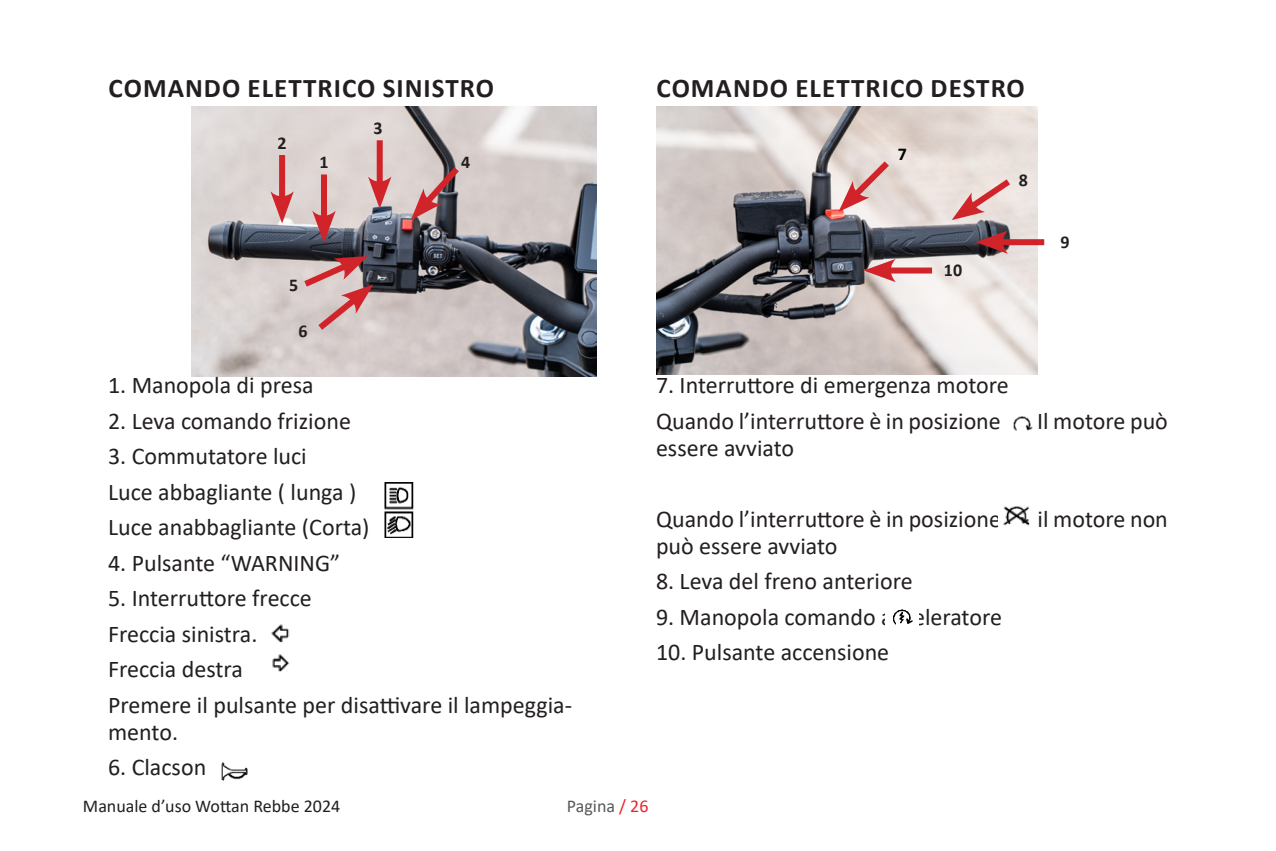
<style>
.page{position:relative;width:1276px;height:851px;background:#fff}
.page>*{position:absolute;margin:0;border:0;box-sizing:border-box;transform-origin:0 0}
.t1{font:700 27px "Calibri";letter-spacing:.04em;color:#231f20}
.Estilo_de_párrafo_1{font:24px/27px "Calibri";color:#231f20}
.t2{font:18px "Calibri";color:#231f20}
.Estilo_de_párrafo_1-2{font:700 18px "Calibri";color:#231f20}
.t3{font:18px "Calibri";color:#57585a}
.Estilo_de_párrafo_1-3{font:700 18px "Calibri";color:#000}
.s1{color:#ee2327}
</style>
<div class="page">
<img style="left:656px;top:107px;width:381px;height:268px">
<img style="left:192px;top:107px;width:404px;height:270px">
<div style="left:321px;top:174px;width:6px;height:48px;background:#d1232a"></div>
<svg style="left:312px;top:211px;width:24px;height:32px"></svg>
<div style="left:279px;top:155px;width:6px;height:48px;background:#d1232a"></div>
<svg style="left:270px;top:191px;width:24px;height:32px"></svg>
<div style="left:377px;top:140px;width:6px;height:48px;background:#d1232a"></div>
<svg style="left:368px;top:176px;width:23px;height:33px"></svg>
<svg style="left:411px;top:161px;width:54px;height:59px;background:#ad8a8c"></svg>
<svg style="left:951px;top:173px;width:65px;height:47px;background:#e5bfbc"></svg>
<div style="left:884px;top:267px;width:48px;height:6px;background:#d1232a"></div>
<svg style="left:863px;top:259px;width:33px;height:23px"></svg>
<div style="left:996px;top:239px;width:48px;height:6px;background:#d1232a"></div>
<svg style="left:976px;top:230px;width:32px;height:24px"></svg>
<svg style="left:838px;top:155px;width:57px;height:57px;background:#e2bcb9"></svg>
<svg style="left:298px;top:256px;width:75px;height:80px;background:#c6a0a0"></svg>
<img style="left:221px;top:762px;width:27px;height:19px">
<img style="left:272px;top:654px;width:18px;height:18px">
<img style="left:271px;top:624px;width:19px;height:19px">
<img style="left:384px;top:483px;width:30px;height:54px">
<img style="left:1013px;top:416px;width:20px;height:15px">
<img style="left:1003px;top:506px;width:27px;height:20px">
<img style="left:893px;top:609px;width:20px;height:16px">
<p class="t1" style="left:109px;top:69px;width:387px">COMANDO ELETTRICO SINISTRO</p>
<p class="t1" style="left:656px;top:69px;width:370px">COMANDO ELETTRICO DESTRO</p>
<p class="Estilo_de_párrafo_1-2" style="left:277px;top:130px;width:11px">2</p>
<p class="Estilo_de_párrafo_1-2" style="left:319px;top:149px;width:11px">1</p>
<p class="Estilo_de_párrafo_1-2" style="left:373px;top:115px;width:11px">3</p>
<p class="Estilo_de_párrafo_1-2" style="left:461px;top:149px;width:11px">4</p>
<p class="Estilo_de_párrafo_1-3" style="left:897px;top:141px;width:11px">7</p>
<p class="Estilo_de_párrafo_1-2" style="left:1018px;top:167px;width:11px">8</p>
<p class="Estilo_de_párrafo_1-2" style="left:289px;top:272px;width:11px">5</p>
<p class="Estilo_de_párrafo_1-2" style="left:298px;top:318px;width:11px">6</p>
<p class="Estilo_de_párrafo_1-2" style="left:944px;top:257px;width:20px">10</p>
<p class="Estilo_de_párrafo_1-2" style="left:1060px;top:229px;width:11px">9</p>
<p class="Estilo_de_párrafo_1" style="left:108px;top:371px;width:207px">1. Manopola di presa</p>
<p class="Estilo_de_párrafo_1" style="left:108px;top:406px;width:244px">2. Leva comando frizione</p>
<p class="Estilo_de_párrafo_1" style="left:108px;top:442px;width:200px">3. Commutatore luci</p>
<p class="Estilo_de_párrafo_1" style="left:108px;top:477px;width:250px">Luce abbagliante ( lunga )</p>
<p class="Estilo_de_párrafo_1" style="left:108px;top:513px;width:263px">Luce anabbagliante (Corta)</p>
<p class="Estilo_de_párrafo_1" style="left:108px;top:548px;width:234px">4. Pulsante “WARNING”</p>
<p class="Estilo_de_párrafo_1" style="left:108px;top:584px;width:205px">5. Interruttore frecce</p>
<p class="Estilo_de_párrafo_1" style="left:108px;top:619px;width:151px">Freccia sinistra.</p>
<p class="Estilo_de_párrafo_1" style="left:108px;top:655px;width:136px">Freccia destra</p>
<p class="Estilo_de_párrafo_1" style="left:108px;top:690px;width:465px">Premere il pulsante per disattivare il lampeggia&shy;mento.</p>
<p class="Estilo_de_párrafo_1" style="left:108px;top:753px;width:100px">6. Clacson</p>
<p class="Estilo_de_párrafo_1" style="left:656px;top:371px;width:354px">7. Interruttore di emergenza motore</p>
<p class="Estilo_de_párrafo_1" style="left:656px;top:406px;width:346px">Quando l’interruttore è in posizione</p>
<p class="Estilo_de_párrafo_1" style="left:1037px;top:406px;width:132px">Il motore può</p>
<p class="Estilo_de_párrafo_1" style="left:656px;top:433px;width:140px">essere avviato</p>
<p class="Estilo_de_párrafo_1" style="left:656px;top:504px;width:346px">Quando l’interruttore è in posizione</p>
<p class="Estilo_de_párrafo_1" style="left:1037px;top:504px;width:132px">il motore non</p>
<p class="Estilo_de_párrafo_1" style="left:656px;top:531px;width:183px">può essere avviato</p>
<p class="Estilo_de_párrafo_1" style="left:656px;top:567px;width:258px">8. Leva del freno anteriore</p>
<p class="Estilo_de_párrafo_1" style="left:656px;top:602px;width:347px">9. Manopola comando acceleratore</p>
<p class="Estilo_de_párrafo_1" style="left:656px;top:638px;width:235px">10. Pulsante accensione</p>
<p class="t2" style="left:83px;top:793px;width:259px">Manuale d’uso Wottan Rebbe 2024</p>
<p class="t3" style="left:567px;top:793px;width:83px">Pagina <span class="s1">/ 26</span></p>
</div>
